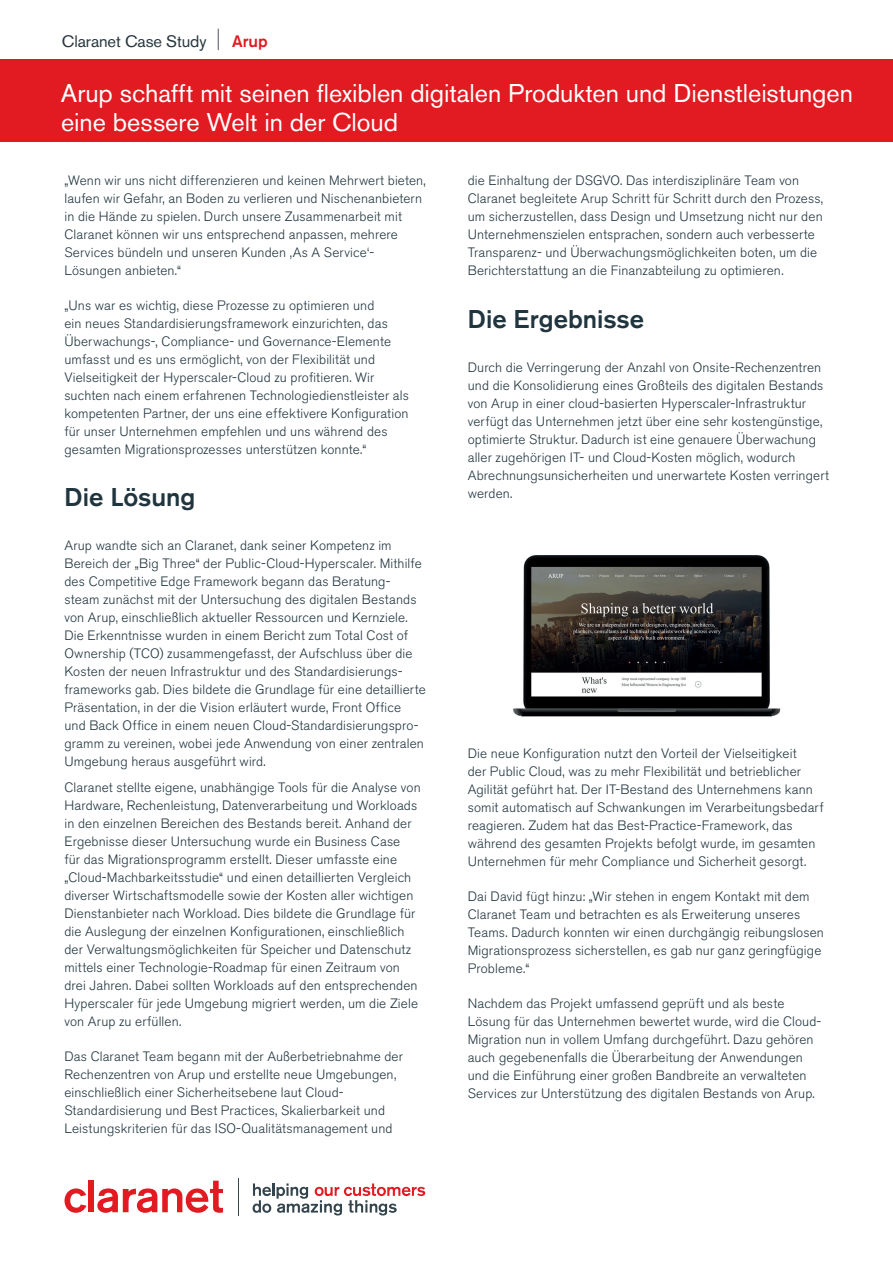
<style>
.page{position:relative;width:893px;height:1263px;background:#fff}
.page>*{position:absolute;margin:0;border:0;box-sizing:border-box;transform-origin:0 0}
.t1{font:25.5px/28.5px "Akzidenz Grotesk BQ";color:#fff}
.t2{font:500 25.5px "Akzidenz Grotesk BQ";color:#21353f}
.t3{font:16.5px "Akzidenz Grotesk BQ";letter-spacing:-.005em;color:#27373f}
.t4{font:500 16.5px "Akzidenz Grotesk BQ";color:#e21a21}
.t5{font:300 13.5px/18px "Akzidenz Grotesk BQ";letter-spacing:.01em;color:#21353f}
</style>
<div class="page">
<div style="left:0;top:60px;width:893px;height:82px;background:#e21a21"></div>
<svg style="left:218px;top:29px;width:1px;height:21px"></svg>
<hr style="left:238px;top:1178px;width:1px;height:38px;background:#33444d">
<svg style="left:65px;top:1188px;width:21px;height:25px"></svg>
<div style="left:89px;top:1181px;width:5px;height:31px;background:#e21a21"></div>
<svg style="left:97px;top:1181px;width:126px;height:32px"></svg>
<svg style="left:253px;top:1183px;width:172px;height:32px"></svg>
<img style="left:513px;top:555px;width:268px;height:162px">
<p class="t3" style="left:62px;top:31px;width:146px">Claranet Case Study</p>
<p class="t4" style="left:232px;top:31px;width:37px">Arup</p>
<h1 class="t1" style="left:61px;top:79px;width:794px">Arup schafft mit seinen flexiblen digitalen Produkten und Dienstleistungen eine bessere Welt in der Cloud</h1>
<p class="t5" style="left:64px;top:172px;width:363px">„Wenn wir uns nicht differenzieren und keinen Mehrwert bieten, laufen wir Gefahr, an Boden zu verlieren und Nischenanbietern in die Hände zu spielen. Durch unsere Zusammenarbeit mit Claranet können wir uns entsprechend anpassen, mehrere Services bündeln und unseren Kunden ‚As A Service‘- Lösungen anbieten.“</p>
<p class="t5" style="left:64px;top:297px;width:346px">„Uns war es wichtig, diese Prozesse zu optimieren und<br>ein neues Standardisierungsframework einzurichten, das Überwachungs-, Compliance- und Governance-Elemente umfasst und es uns ermöglicht, von der Flexibilität und Vielseitigkeit der Hyperscaler-Cloud zu profitieren. Wir suchten nach einem erfahrenen Technologiedienstleister als kompetenten Partner, der uns eine effektivere Konfiguration für unser Unternehmen empfehlen und uns während des gesamten Migrationsprozesses unterstützen konnte.“</p>
<h1 class="t2" style="left:64px;top:482px;width:132px">Die Lösung</h1>
<p class="t5" style="left:64px;top:536px;width:363px">Arup wandte sich an Claranet, dank seiner Kompetenz im Bereich der „Big Three“ der Public-Cloud-Hyperscaler. Mithilfe des Competitive Edge Framework begann das Beratung&shy;steam zunächst mit der Untersuchung des digitalen Bestands von Arup, einschließlich aktueller Ressourcen und Kernziele.<br>Die Erkenntnisse wurden in einem Bericht zum Total Cost of Ownership (TCO) zusammengefasst, der Aufschluss über die Kosten der neuen Infrastruktur und des Standardisierungs&shy;frameworks gab. Dies bildete die Grundlage für eine detaillierte Präsentation, in der die Vision erläutert wurde, Front Office<br>und Back Office in einem neuen Cloud-Standardisierungspro&shy;gramm zu vereinen, wobei jede Anwendung von einer zentralen Umgebung heraus ausgeführt wird.</p>
<p class="t5" style="left:64px;top:779px;width:358px">Claranet stellte eigene, unabhängige Tools für die Analyse von Hardware, Rechenleistung, Datenverarbeitung und Workloads in den einzelnen Bereichen des Bestands bereit. Anhand der Ergebnisse dieser Untersuchung wurde ein Business Case<br>für das Migrationsprogramm erstellt. Dieser umfasste eine „Cloud-Machbarkeitsstudie“ und einen detaillierten Vergleich diverser Wirtschaftsmodelle sowie der Kosten aller wichtigen Dienstanbieter nach Workload. Dies bildete die Grundlage für die Auslegung der einzelnen Konfigurationen, einschließlich der Verwaltungsmöglichkeiten für Speicher und Datenschutz mittels einer Technologie-Roadmap für einen Zeitraum von drei Jahren. Dabei sollten Workloads auf den entsprechenden Hyperscaler für jede Umgebung migriert werden, um die Ziele von Arup zu erfüllen.</p>
<p class="t5" style="left:64px;top:1048px;width:340px">Das Claranet Team begann mit der Außerbetriebnahme der Rechenzentren von Arup und erstellte neue Umgebungen, einschließlich einer Sicherheitsebene laut Cloud-Standardisierung und Best Practices, Skalierbarkeit und Leistungskriterien für das ISO-Qualitätsmanagement und</p>
<p class="t5" style="left:468px;top:172px;width:357px">die Einhaltung der DSGVO. Das interdisziplinäre Team von Claranet begleitete Arup Schritt für Schritt durch den Prozess, um sicherzustellen, dass Design und Umsetzung nicht nur den Unternehmenszielen entsprachen, sondern auch verbesserte Transparenz- und Überwachungsmöglichkeiten boten, um die Berichterstattung an die Finanzabteilung zu optimieren.</p>
<h1 class="t2" style="left:468px;top:304px;width:178px">Die Ergebnisse</h1>
<p class="t5" style="left:468px;top:359px;width:363px">Durch die Verringerung der Anzahl von Onsite-Rechenzentren und die Konsolidierung eines Großteils des digitalen Bestands von Arup in einer cloud-basierten Hyperscaler-Infrastruktur verfügt das Unternehmen jetzt über eine sehr kostengünstige, optimierte Struktur. Dadurch ist eine genauere Überwachung aller zugehörigen IT- und Cloud-Kosten möglich, wodurch Abrechnungsunsicherheiten und unerwartete Kosten verringert werden.</p>
<p class="t5" style="left:468px;top:744px;width:357px">Die neue Konfiguration nutzt den Vorteil der Vielseitigkeit<br>der Public Cloud, was zu mehr Flexibilität und betrieblicher Agilität geführt hat. Der IT-Bestand des Unternehmens kann somit automatisch auf Schwankungen im Verarbeitungsbedarf reagieren. Zudem hat das Best-Practice-Framework, das während des gesamten Projekts befolgt wurde, im gesamten Unternehmen für mehr Compliance und Sicherheit gesorgt.</p>
<p class="t5" style="left:468px;top:887px;width:358px">Dai David fügt hinzu: „Wir stehen in engem Kontakt mit dem Claranet Team und betrachten es als Erweiterung unseres Teams. Dadurch konnten wir einen durchgängig reibungslosen Migrationsprozess sicherstellen, es gab nur ganz geringfügige Probleme.“</p>
<p class="t5" style="left:468px;top:994px;width:355px">Nachdem das Projekt umfassend geprüft und als beste Lösung für das Unternehmen bewertet wurde, wird die Cloud-Migration nun in vollem Umfang durchgeführt. Dazu gehören auch gegebenenfalls die Überarbeitung der Anwendungen und die Einführung einer großen Bandbreite an verwalteten Services zur Unterstützung des digitalen Bestands von Arup.</p>
</div>
